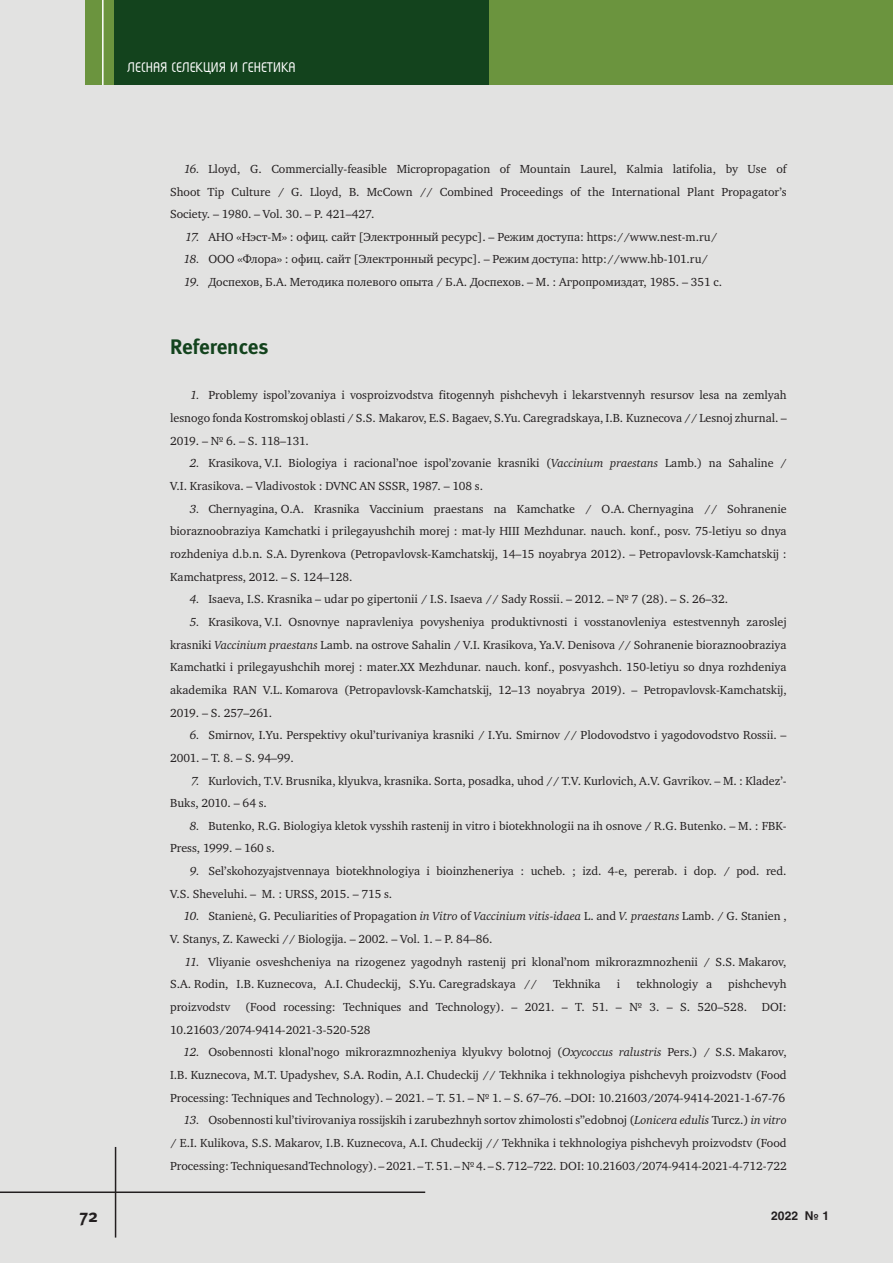
<style>
.page{position:relative;width:893px;height:1263px;background:#e2e2e1}
.page>*{position:absolute;margin:0;border:0;box-sizing:border-box;transform-origin:0 0}
.Zag_2{font:21px "Meta Bold LFC";letter-spacing:-.005em;color:#13431d}
.t1{font:18px "Meta Bold C";color:#231f20}
.t2{font:700 16.5px "Magic C";color:#fff}
.t3{font:12px/22.6px "Charter C";color:#231f20;text-align:justify}
.t4{font:700 12px "Helios C";color:#231f20}
.s1{font-style:italic}
.s2{font-family:"Times New Roman"}
</style>
<div class="page">
<div style="left:85px;top:0;width:808px;height:85px;background:#6b943e"></div>
<div style="left:115px;top:0;width:374px;height:85px;background:#13431d"></div>
<hr style="left:102px;top:0;width:2px;height:85px;background:#fff">
<hr style="left:0;top:1191px;width:425px;height:2px;background:#231f20">
<hr style="left:115px;top:1147px;width:1px;height:90px;background:#231f20">
<h3 class="t2" style="left:128px;top:60px;width:170px">ЛЕСНАЯ СЕЛЕКЦИЯ И ГЕНЕТИКА</h3>
<p class="t3" style="left:170px;top:158px;width:618px;text-indent:14px"><span class="s1">16.</span> Lloyd, G. Commercially-feasible Micropropagation of Mountain Laurel, Kalmia latifolia, by Use of Shoot Tip Culture / G. Lloyd, B. McCown // Combined Proceedings of the International Plant Propagator’s Society. – 1980. – Vol. 30. – P. 421–427.</p>
<p class="t3" style="left:186px;top:226px;width:533px"><span class="s1">17.</span> АНО «Нэст-М» : офиц. сайт [Электронный ресурс]. – Режим доступа: https://www.nest-m.ru/</p>
<p class="t3" style="left:184px;top:248px;width:526px"><span class="s1">18.</span> ООО «Флора» : офиц. сайт [Электронный ресурс]. – Режим доступа: http://www.hb-101.ru/</p>
<p class="t3" style="left:184px;top:271px;width:540px"><span class="s1">19.</span> Доспехов, Б.А. Методика полевого опыта / Б.А. Доспехов. – М. : Агропромиздат, 1985. – 351 с.</p>
<p class="Zag_2" style="left:170px;top:334px;width:100px">References</p>
<p class="t3" style="left:170px;top:384px;width:618px;text-indent:20px"><span class="s1">1.</span> Problemy ispol’zovaniya i vosproizvodstva fitogennyh pishchevyh i lekarstvennyh resursov lesa na zemlyah lesnogo fonda Kostromskoj oblasti / S.S. Makarov, E.S. Bagaev, S.Yu. Caregradskaya, I.B. Kuznecova // Lesnoj zhurnal. – 2019. – № 6. – S. 118–131.</p>
<p class="t3" style="left:170px;top:452px;width:618px;text-indent:20px"><span class="s1">2.</span> Krasikova, V.I. Biologiya i racional’noe ispol’zovanie krasniki (<span class="s1">Vaccinium praestans</span> Lamb.) na Sahaline /<br>V.I. Krasikova. – Vladivostok : DVNC AN SSSR, 1987. – 108 s.</p>
<p class="t3" style="left:170px;top:497px;width:618px;text-indent:20px"><span class="s1">3.</span> Chernyagina, O.A. Krasnika Vaccinium praestans na Kamchatke / O.A. Chernyagina // Sohranenie bioraznoobraziya Kamchatki i prilegayushchih morej : mat-ly HIII Mezhdunar. nauch. konf., posv. 75-letiyu so dnya rozhdeniya d.b.n. S.A. Dyrenkova (Petropavlovsk-Kamchatskij, 14–15 noyabrya 2012). – Petropavlovsk-Kamchatskij :<br>Kamchatpress, 2012. – S. 124–128.</p>
<p class="t3" style="left:190px;top:588px;width:540px"><span class="s1">4.</span> Isaeva, I.S. Krasnika – udar po gipertonii / I.S. Isaeva // Sady Rossii. – 2012. – № 7 (28). – S. 26–32.</p>
<p class="t3" style="left:170px;top:611px;width:618px;text-indent:20px"><span class="s1">5.</span> Krasikova, V.I. Osnovnye napravleniya povysheniya produktivnosti i vosstanovleniya estestvennyh zaroslej krasniki <span class="s1">Vaccinium praestans</span> Lamb. na ostrove Sahalin / V.I. Krasikova, Ya.V. Denisova // Sohranenie bioraznoobraziya Kamchatki i prilegayushchih morej : mater.XX Mezhdunar. nauch. konf., posvyashch. 150-letiyu so dnya rozhdeniya akademika RAN V.L. Komarova (Petropavlovsk-Kamchatskij, 12–13 noyabrya 2019). – Petropavlovsk-Kamchatskij, 2019. – S. 257–261.</p>
<p class="t3" style="left:170px;top:724px;width:618px;text-indent:20px"><span class="s1">6.</span> Smirnov, I.Yu. Perspektivy okul’turivaniya krasniki / I.Yu. Smirnov // Plodovodstvo i yagodovodstvo Rossii. –<br>2001. – T. 8. – S. 94–99.</p>
<p class="t3" style="left:170px;top:769px;width:618px;text-indent:21px"><span class="s1">7.</span> Kurlovich, T.V. Brusnika, klyukva, krasnika. Sorta, posadka, uhod // T.V. Kurlovich, A.V. Gavrikov. – M. : Kladez’-<br>Buks, 2010. – 64 s.</p>
<p class="t3" style="left:170px;top:814px;width:618px;text-indent:20px"><span class="s1">8.</span> Butenko, R.G. Biologiya kletok vysshih rastenij in vitro i biotekhnologii na ih osnove / R.G. Butenko. – M. : FBK-<br>Press, 1999. – 160 s.</p>
<p class="t3" style="left:170px;top:860px;width:618px;text-indent:20px"><span class="s1">9.</span> Sel’skohozyajstvennaya biotekhnologiya i bioinzheneriya : ucheb. ; izd. 4-e, pererab. i dop. / pod. red.<br>V.S. Sheveluhi. – M. : URSS, 2015. – 715 s.</p>
<p class="t3" style="left:170px;top:905px;width:618px;text-indent:14px"><span class="s1">10.</span> Stanien<span class="s2">ė</span>, G. Peculiarities of Propagation <span class="s1">in Vitro</span> of <span class="s1">Vaccinium vitis-idaea</span> L. and <span class="s1">V. praestans</span> Lamb. / G. Stanienė,<br>V. Stanys, Z. Kawecki // Biologija. – 2002. – Vol. 1. – P. 84–86.</p>
<p class="t3" style="left:170px;top:950px;width:618px;text-indent:15px"><span class="s1">11.</span> Vliyanie osveshcheniya na rizogenez yagodnyh rastenij pri klonal’nom mikrorazmnozhenii / S.S. Makarov,<br>S.A. Rodin, I.B. Kuznecova, A.I. Chudeckij, S.Yu. Caregradskaya //</p>
<p class="t3" style="left:170px;top:973px;width:618px;text-indent:558px">pishchevyh proizvodstv (Food rocessing: Techniques and Technology). – 2021. – T. 51. – № 3. – S. 520–528. DOI:<br>10.21603/2074-9414-2021-3-520-528</p>
<p class="t3" style="left:170px;top:1041px;width:618px;text-indent:14px"><span class="s1">12.</span> Osobennosti klonal’nogo mikrorazmnozheniya klyukvy bolotnoj (<span class="s1">Oxycoccus ralustris</span> Pers.) / S.S. Makarov, I.B. Kuznecova, M.T. Upadyshev, S.A. Rodin, A.I. Chudeckij // Tekhnika i tekhnologiya pishchevyh proizvodstv (Food Processing: Techniques and Technology). – 2021. – T. 51. – № 1. – S. 67–76. –DOI: 10.21603/2074-9414-2021-1-67-76</p>
<p class="t3" style="left:170px;top:1109px;width:618px;text-indent:14px"><span class="s1">13.</span> Osobennosti kul’tivirovaniya rossijskih i zarubezhnyh sortov zhimolosti s”edobnoj (<span class="s1">Lonicera edulis</span> Turcz.) <span class="s1">in vitro </span>/ E.I. Kulikova, S.S. Makarov, I.B. Kuznecova, A.I. Chudeckij // Tekhnika i tekhnologiya pishchevyh proizvodstv (Food Processing:TechniquesandTechnology). –2021. –T.51. –№4. –S.712–722. DOI:10.21603/2074-9414-2021-4-712-722</p>
<p class="t3" style="left:553px;top:973px;width:49px">Tekhnika</p>
<p class="t3" style="left:617px;top:973px;width:5px">i</p>
<p class="t3" style="left:636px;top:973px;width:77px">tekhnologiy a</p>
<h2 class="t1" style="left:80px;top:1205px;width:20px">72</h2>
<p class="t4" style="left:771px;top:1208px;width:59px">2022 № 1</p>
</div>
